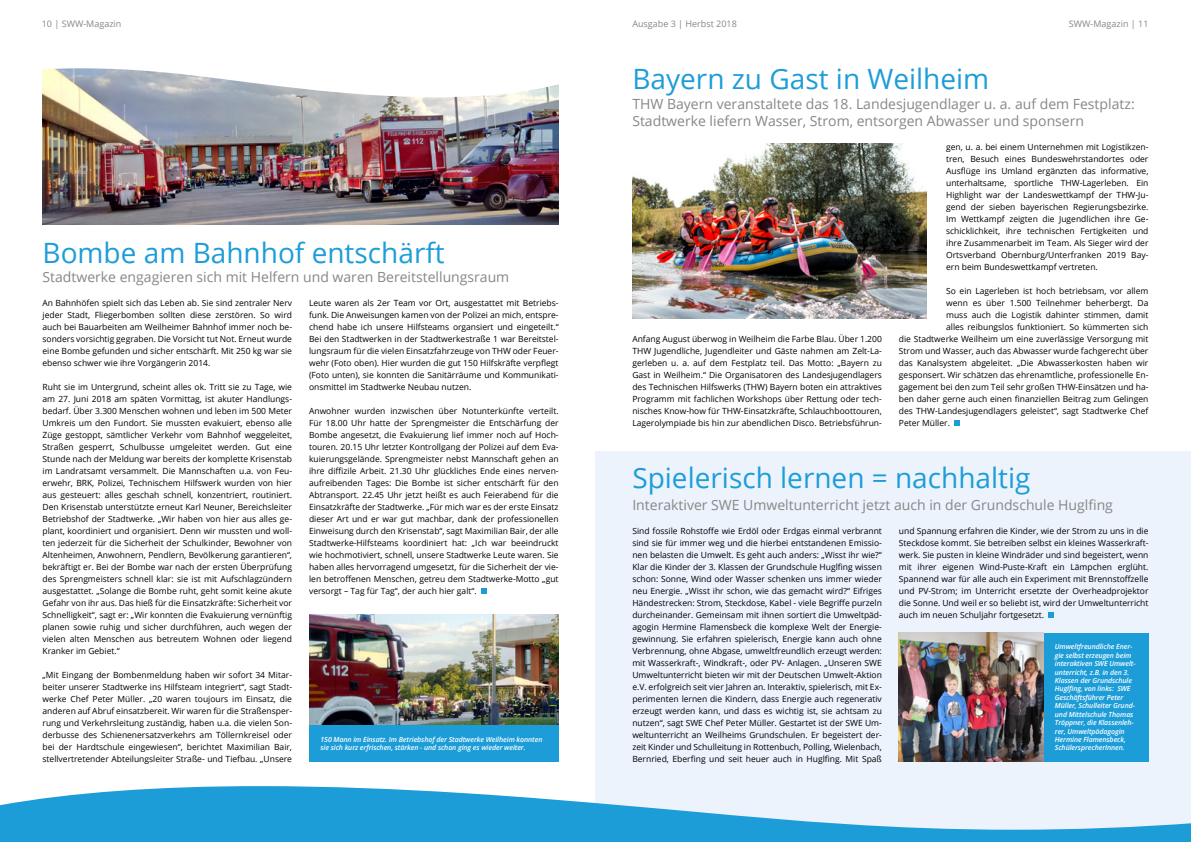
<style>
.page{position:relative;width:1191px;height:842px;background:#fff}
.page>*{position:absolute;margin:0;border:0;box-sizing:border-box;transform-origin:0 0}
.t1{font:28px "Open Sans";color:#1d9dd8}
.t2{font:14px/16.8px "Open Sans";color:#878787}
.t3{font:9px "Open Sans";color:#878787}
.t4{font:8.5px/12px "Open Sans";color:#000;text-align:justify}
.t5{font:italic 600 7px/8.4px "Open Sans";letter-spacing:-.01em;color:#fff}
</style>
<div class="page">
<img style="left:43px;top:97px;width:515px;height:127px">
<svg style="left:42px;top:68px;width:517px;height:29px"></svg>
<div style="left:595px;top:452px;width:596px;height:390px;background:#ecf3fc"></div>
<svg style="left:0;top:786px;width:1191px;height:56px;fill:#1d9dd8"></svg>
<svg style="left:481px;top:588px;width:6px;height:6px"></svg>
<svg style="left:954px;top:420px;width:6px;height:6px"></svg>
<svg style="left:1048px;top:612px;width:6px;height:6px"></svg>
<img style="left:309px;top:615px;width:249px;height:110px">
<div style="left:309px;top:725px;width:249px;height:37px;background:#1d9dd8"></div>
<img style="left:632px;top:143px;width:294px;height:175px">
<div style="left:1043px;top:633px;width:105px;height:129px;background:#1d9dd8"></div>
<img style="left:899px;top:633px;width:144px;height:129px">
<p class="t3" style="left:42px;top:17px;width:81px">10 | SWW-Magazin</p>
<p class="t3" style="left:632px;top:17px;width:106px">Ausgabe 3 | Herbst 2018</p>
<p class="t3" style="left:1069px;top:17px;width:81px">SWW-Magazin | 11</p>
<h1 class="t1" style="left:43px;top:233px;width:404px">Bombe am Bahnhof entschärft</h1>
<h2 class="t2" style="left:43px;top:268px;width:468px">Stadtwerke engagieren sich mit Helfern und waren Bereitstellungsraum</h2>
<p class="t4" style="left:43px;top:296px;width:251px">An Bahnhöfen spielt sich das Leben ab. Sie sind zentraler Nerv jeder Stadt, Fliegerbomben sollten diese zerstören. So wird auch bei Bauarbeiten am Weilheimer Bahnhof immer noch be&shy;sonders vorsichtig gegraben. Die Vorsicht tut Not. Erneut wurde eine Bombe gefunden und sicher entschärft. Mit 250 kg war sie ebenso schwer wie ihre Vorgängerin 2014.</p>
<p class="t4" style="left:43px;top:380px;width:251px">Ruht sie im Untergrund, scheint alles ok. Tritt sie zu Tage, wie am 27. Juni 2018 am späten Vormittag, ist akuter Handlungs&shy;bedarf. Über 3.300 Menschen wohnen und leben im 500 Meter Umkreis um den Fundort. Sie mussten evakuiert, ebenso alle Züge gestoppt, sämtlicher Verkehr vom Bahnhof weggeleitet, Straßen gesperrt, Schulbusse umgeleitet werden. Gut eine Stunde nach der Meldung war bereits der komplette Krisenstab im Landratsamt versammelt. Die Mannschaften u.a. von Feu&shy;erwehr, BRK, Polizei, Technischem Hilfswerk wurden von hier aus gesteuert: alles geschah schnell, konzentriert, routiniert.<br>Den Krisenstab unterstützte erneut Karl Neuner, Bereichsleiter Betriebshof der Stadtwerke. „Wir haben von hier aus alles ge&shy;plant, koordiniert und organisiert. Denn wir mussten und woll&shy;ten jederzeit für die Sicherheit der Schulkinder, Bewohner von Altenheimen, Anwohnern, Pendlern, Bevölkerung garantieren“, bekräftigt er. Bei der Bombe war nach der ersten Überprüfung des Sprengmeisters schnell klar: sie ist mit Aufschlagzündern ausgestattet. „Solange die Bombe ruht, geht somit keine akute Gefahr von ihr aus. Das hieß für die Einsatzkräfte: Sicherheit vor Schnelligkeit“, sagt er: „Wir konnten die Evakuierung vernünftig planen sowie ruhig und sicher durchführen, auch wegen der vielen alten Menschen aus betreutem Wohnen oder liegend Kranker im Gebiet.“</p>
<p class="t4" style="left:43px;top:668px;width:251px">„Mit Eingang der Bombenmeldung haben wir sofort 34 Mitar&shy;beiter unserer Stadtwerke ins Hilfsteam integriert“, sagt Stadt&shy;werke Chef Peter Müller. „20 waren toujours im Einsatz, die anderen auf Abruf einsatzbereit. Wir waren für die Straßensper&shy;rung und Verkehrsleitung zuständig, haben u.a. die vielen Son&shy;derbusse des Schienenersatzverkehrs am Töllernkreisel oder bei der Hardtschule eingewiesen“, berichtet Maximilian Bair, stellvertretender Abteilungsleiter Straße- und Tiefbau. „Unsere</p>
<p class="t4" style="left:309px;top:296px;width:251px">Leute waren als 2er Team vor Ort, ausgestattet mit Betriebs&shy;funk. Die Anweisungen kamen von der Polizei an mich, entspre&shy;chend habe ich unsere Hilfsteams organsiert und eingeteilt.“ Bei den Stadtwerken in der Stadtwerkestraße 1 war Bereitstel&shy;lungsraum für die vielen Einsatzfahrzeuge von THW oder Feuer&shy;wehr (Foto oben). Hier wurden die gut 150 Hilfskräfte verpflegt (Foto unten), sie konnten die Sanitärräume und Kommunikati&shy;onsmittel im Stadtwerke Neubau nutzen.</p>
<p class="t4" style="left:309px;top:404px;width:251px">Anwohner wurden inzwischen über Notunterkünfte verteilt.<br>Für 18.00 Uhr hatte der Sprengmeister die Entschärfung der Bombe angesetzt, die Evakuierung lief immer noch auf Hoch&shy;touren. 20.15 Uhr letzter Kontrollgang der Polizei auf dem Eva&shy;kuierungsgelände. Sprengmeister nebst Mannschaft gehen an ihre diffizile Arbeit. 21.30 Uhr glückliches Ende eines nerven&shy;aufreibenden Tages: Die Bombe ist sicher entschärft für den Abtransport. 22.45 Uhr jetzt heißt es auch Feierabend für die Einsatzkräfte der Stadtwerke. „Für mich war es der erste Einsatz dieser Art und er war gut machbar, dank der professionellen Einweisung durch den Krisenstab“, sagt Maximilian Bair, der alle Stadtwerke-Hilfsteams koordiniert hat: „Ich war beeindruckt wie hochmotiviert, schnell, unsere Stadtwerke Leute waren. Sie haben alles hervorragend umgesetzt, für die Sicherheit der vie&shy;len betroffenen Menschen, getreu dem Stadtwerke-Motto „gut versorgt – Tag für Tag“, der auch hier galt“.</p>
<p class="t5" style="left:320px;top:735px;width:223px">150 Mann im Einsatz. Im Betriebshof der Stadtwerke Weilheim konnten sie sich kurz erfrischen, stärken - und schon ging es wieder weiter.</p>
<h1 class="t1" style="left:632px;top:60px;width:358px">Bayern zu Gast in Weilheim</h1>
<h2 class="t2" style="left:632px;top:95px;width:504px">THW Bayern veranstaltete das 18. Landesjugendlager u. a. auf dem Festplatz:<br>Stadtwerke liefern Wasser, Strom, entsorgen Abwasser und sponsern</h2>
<p class="t4" style="left:632px;top:332px;width:251px">Anfang August überwog in Weilheim die Farbe Blau. Über 1.200<br>THW Jugendliche, Jugendleiter und Gäste nahmen am Zelt-La&shy;gerleben u. a. auf dem Festplatz teil. Das Motto: „Bayern zu Gast in Weilheim.“ Die Organisatoren des Landesjugendlagers des Technischen Hilfswerks (THW) Bayern boten ein attraktives Programm mit fachlichen Workshops über Rettung oder tech&shy;nisches Know-how für THW-Einsatzkräfte, Schlauchboottouren, Lagerolympiade bis hin zur abendlichen Disco. Betriebsführun-</p>
<p class="t4" style="left:946px;top:140px;width:204px">gen, u. a. bei einem Unternehmen mit Logistikzen&shy;tren, Besuch eines Bundeswehrstandortes oder Ausflüge ins Umland ergänzten das informative, unterhaltsame, sportliche THW-Lagerleben. Ein Highlight war der Landeswettkampf der THW-Ju&shy;gend der sieben bayerischen Regierungsbezirke.<br>Im Wettkampf zeigten die Jugendlichen ihre Ge&shy;schicklichkeit, ihre technischen Fertigkeiten und ihre Zusammenarbeit im Team. Als Sieger wird der Ortsverband Obernburg/Unterfranken 2019 Bay&shy;ern beim Bundeswettkampf vertreten.</p>
<p class="t4" style="left:946px;top:284px;width:204px">So ein Lagerleben ist hoch betriebsam, vor allem</p>
<p class="t4" style="left:946px;top:296px;width:204px">wenn es über 1.500 Teilnehmer beherbergt. Da</p>
<p class="t4" style="left:946px;top:308px;width:204px">muss auch die Logistik dahinter stimmen, damit</p>
<p class="t4" style="left:946px;top:320px;width:204px">alles reibungslos funktioniert. So kümmerten sich</p>
<p class="t4" style="left:899px;top:332px;width:251px">die Stadtwerke Weilheim um eine zuverlässige Versorgung mit</p>
<p class="t4" style="left:899px;top:344px;width:251px">Strom und Wasser, auch das Abwasser wurde fachgerecht über</p>
<p class="t4" style="left:899px;top:356px;width:251px">das Kanalsystem abgeleitet. „Die Abwasserkosten haben wir</p>
<p class="t4" style="left:899px;top:368px;width:251px">gesponsert. Wir schätzen das ehrenamtliche, professionelle En-</p>
<p class="t4" style="left:899px;top:380px;width:251px">gagement bei den zum Teil sehr großen THW-Einsätzen und ha-</p>
<p class="t4" style="left:899px;top:392px;width:251px">ben daher gerne auch einen finanziellen Beitrag zum Gelingen</p>
<p class="t4" style="left:899px;top:404px;width:251px">des THW-Landesjugendlagers geleistet“, sagt Stadtwerke Chef</p>
<p class="t4" style="left:899px;top:416px;width:53px">Peter Müller.</p>
<h1 class="t1" style="left:632px;top:459px;width:400px">Spielerisch lernen = nachhaltig</h1>
<h2 class="t2" style="left:632px;top:496px;width:482px">Interaktiver SWE Umweltunterricht jetzt auch in der Grundschule Huglfing</h2>
<p class="t4" style="left:632px;top:524px;width:251px">Sind fossile Rohstoffe wie Erdöl oder Erdgas einmal verbrannt sind sie für immer weg und die hierbei entstandenen Emissio&shy;nen belasten die Umwelt. Es geht auch anders: „Wisst ihr wie?“ Klar die Kinder der 3. Klassen der Grundschule Huglfing wissen schon: Sonne, Wind oder Wasser schenken uns immer wieder neu Energie. „Wisst ihr schon, wie das gemacht wird?“ Eifriges Händestrecken: Strom, Steckdose, Kabel - viele Begriffe purzeln durcheinander. Gemeinsam mit ihnen sortiert die Umweltpäd&shy;agogin Hermine Flamensbeck die komplexe Welt der Energie&shy;gewinnung. Sie erfahren spielerisch, Energie kann auch ohne Verbrennung, ohne Abgase, umweltfreundlich erzeugt werden: mit Wasserkraft-, Windkraft-, oder PV- Anlagen. „Unseren SWE Umweltunterricht bieten wir mit der Deutschen Umwelt-Aktion e.V. erfolgreich seit vier Jahren an. Interaktiv, spielerisch, mit Ex&shy;perimenten lernen die Kindern, dass Energie auch regenerativ erzeugt werden kann, und dass es wichtig ist, sie achtsam zu nutzen“, sagt SWE Chef Peter Müller. Gestartet ist der SWE Um&shy;weltunterricht an Weilheims Grundschulen. Er begeistert der&shy;zeit Kinder und Schulleitung in Rottenbuch, Polling, Wielenbach, Bernried, Eberfing und seit heuer auch in Huglfing. Mit Spaß</p>
<p class="t4" style="left:899px;top:524px;width:251px">und Spannung erfahren die Kinder, wie der Strom zu uns in die Steckdose kommt. Sie betreiben selbst ein kleines Wasserkraft&shy;werk. Sie pusten in kleine Windräder und sind begeistert, wenn mit ihrer eigenen Wind-Puste-Kraft ein Lämpchen erglüht.<br>Spannend war für alle auch ein Experiment mit Brennstoffzelle und PV-Strom; im Unterricht ersetzte der Overheadprojektor die Sonne. Und weil er so beliebt ist, wird der Umweltunterricht auch im neuen Schuljahr fortgesetzt.</p>
<p class="t5" style="left:1054px;top:643px;width:82px">Umweltfreundliche Ener&shy;gie selbst erzeugen beim interaktiven SWE Umwelt&shy;unterricht, z.B. in den 3.<br>Klassen der Grundschule<br>Huglfing, von links: SWE<br>Geschäftsführer Peter<br>Müller, Schulleiter Grund&shy;und Mittelschule Thomas<br>Tröppner, die Klassenleh&shy;rer, Umweltpädagogin<br>Hermine Flamensbeck,<br>SchülersprecherInnen.</p>
</div>
